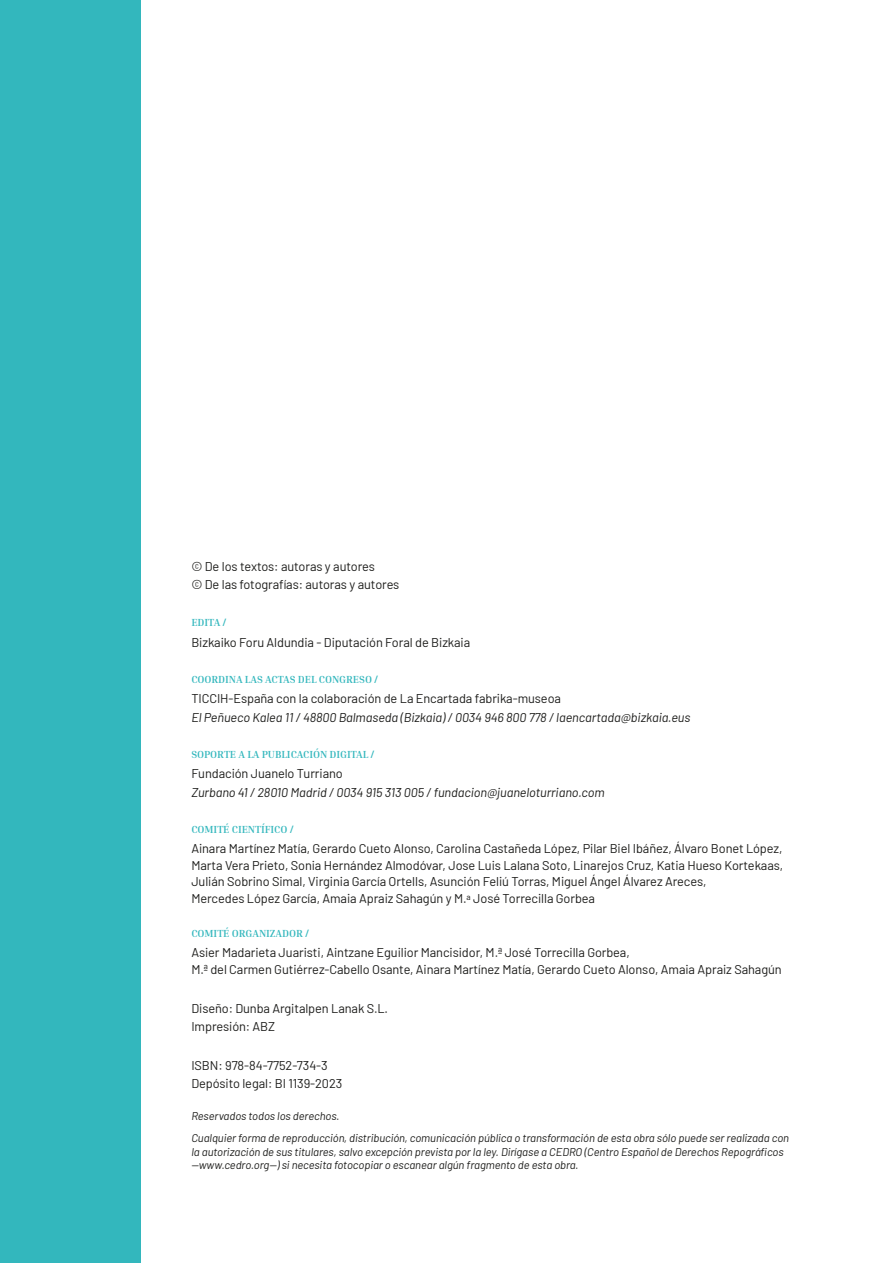
<style>
.page{position:relative;width:893px;height:1263px;background:#fff}
.page>*{position:absolute;margin:0;border:0;box-sizing:border-box;transform-origin:0 0}
.t1{font:12.75px/16.5px "Barlow";letter-spacing:-.005em;color:#1d1d1b}
.t2{font:italic 12.75px "Barlow";letter-spacing:-.005em;color:#1d1d1b}
.t3{font:italic 11.25px/22px "Barlow";letter-spacing:-.005em;color:#1d1d1b}
.t4{font:700 10.5px "Inria Serif";letter-spacing:-.005em;color:#33b7bd}
.s1{font-family:"Barlow";font-weight:500}
</style>
<div class="page">
<div style="left:0;top:0;width:140px;height:1263px;background:#33b7bd"></div>
<p class="t1" style="left:191px;top:556px;width:210px;line-height:18px">© De los textos: autoras y autores<br>© De las fotografías: autoras y autores</p>
<p class="t4" style="left:191px;top:616px;width:37px">EDITA <span class="s1">/</span></p>
<p class="t1" style="left:191px;top:633px;width:280px">Bizkaiko Foru Aldundia - Diputación Foral de Bizkaia</p>
<p class="t4" style="left:191px;top:672px;width:189px">COORDINA LAS ACTAS DEL CONGRESO <span class="s1">/</span></p>
<p class="t1" style="left:191px;top:690px;width:371px">TICCIH-España con la colaboración de La Encartada fabrika-museoa</p>
<p class="t2" style="left:191px;top:708px;width:501px">El Peñueco Kalea 11 / 48800 Balmaseda (Bizkaia) / 0034 946 800 778 / laencartada@bizkaia.eus</p>
<p class="t4" style="left:191px;top:747px;width:185px">SOPORTE A LA PUBLICACIÓN DIGITAL <span class="s1">/</span></p>
<p class="t1" style="left:191px;top:765px;width:153px">Fundación Juanelo Turriano</p>
<p class="t2" style="left:191px;top:783px;width:415px">Zurbano 41 / 28010 Madrid / 0034 915 313 005 / fundacion@juaneloturriano.com</p>
<p class="t4" style="left:191px;top:822px;width:104px">COMITÉ CIENTÍFICO <span class="s1">/</span></p>
<p class="t1" style="left:191px;top:840px;width:593px">Ainara Martínez Matía, Gerardo Cueto Alonso, Carolina Castañeda López, Pilar Biel Ibáñez, Álvaro Bonet López, Marta Vera Prieto, Sonia Hernández Almodóvar, Jose Luis Lalana Soto, Linarejos Cruz, Katia Hueso Kortekaas, Julián Sobrino Simal, Virginia García Ortells, Asunción Feliú Torras, Miguel Ángel Álvarez Areces,<br>Mercedes López García, Amaia Apraiz Sahagún y M.<sup>a</sup> José Torrecilla Gorbea</p>
<p class="t4" style="left:191px;top:926px;width:120px">COMITÉ ORGANIZADOR <span class="s1">/</span></p>
<p class="t1" style="left:191px;top:943px;width:592px">Asier Madarieta Juaristi, Aintzane Eguilior Mancisidor, M.ª José Torrecilla Gorbea,<br>M.ª del Carmen Gutiérrez-Cabello Osante, Ainara Martínez Matía, Gerardo Cueto Alonso, Amaia Apraiz Sahagún</p>
<p class="t1" style="left:191px;top:998px;width:198px;line-height:18px">Diseño: Dunba Argitalpen Lanak S.L.<br>Impresión: ABZ</p>
<p class="t1" style="left:191px;top:1055px;width:152px;line-height:18px">ISBN: 978-84-7752-734-3<br>Depósito legal: BI 1139-2023</p>
<p class="t3" style="left:191px;top:1104px;width:599px">Reservados todos los derechos.<br>Cualquier forma de reproducción, distribución, comunicación pública o transformación de esta obra sólo puede ser realizada con</p>
<p class="t3" style="left:191px;top:1144px;width:594px;line-height:13.5px">la autorización de sus titulares, salvo excepción prevista por la ley. Dirígase a CEDRO (Centro Español de Derechos Repográficos —www.cedro.org—) si necesita fotocopiar o escanear algún fragmento de esta obra.</p>
</div>
